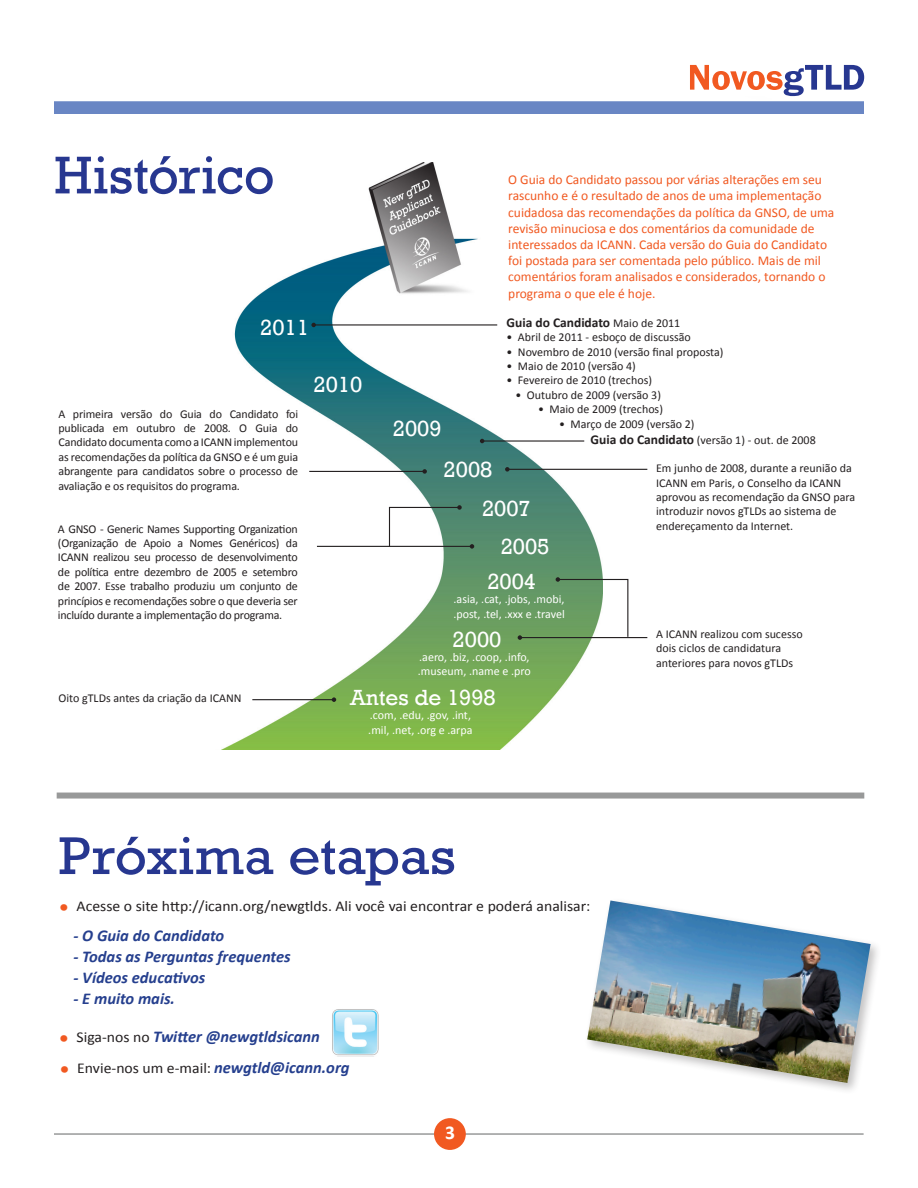
<style>
.page{position:relative;width:918px;height:1188px;background:#fff}
.page>*{position:absolute;margin:0;border:0;box-sizing:border-box;transform-origin:0 0}
.Paragraph_Style_1{font:54px "Rockwell";letter-spacing:-.01em;color:#273790;scale:1.05 1}
.Paragraph_Style_1-2{font:54px "Rockwell";letter-spacing:-.01em;color:#273790}
.t1{font:22.5px "Rockwell";color:#fff}
.t2{font:700 19.65px "Calibri";color:#fff}
.body_1{font:italic 700 16.5px "Calibri";color:#253f8e}
.body_1-2{font:15px "Calibri";color:#231f20;scale:1.05 1}
.captions{font:13.5px/16.2px "Calibri";color:#f15921}
.t3{font:700 13.5px "Calibri";color:#231f20}
.captions-2{font:12px/14.4px "Calibri";color:#231f20}
.captions-3{font:12px/14.4px "Calibri";color:#fff}
.captions-4{font:12px "Calibri";letter-spacing:-.02em;color:#231f20}
.s1{font-weight:400;font-size:12px}
.s2{font-weight:700;font-size:13.5px}
.s3{font-size:21px;color:#f15921}
.s4{font-weight:400;font-style:normal;font-size:21px;color:#f15921}
.s5{font-weight:400;font-style:normal;font-size:15px;color:#231f20}
.s6{font-weight:700;font-style:italic;font-size:16.5px;color:#253f8e}
</style>
<div class="page">
<hr style="left:54px;top:1133px;width:810px;height:2px;background:#989999">
<div style="left:434px;top:1118px;width:32px;height:32px;background:#f15921;border-radius:50%"></div>
<img style="left:54px;top:101px;width:810px;height:13px">
<img style="left:587px;top:901px;width:284px;height:182px">
<img style="left:221px;top:162px;width:382px;height:588px">
<hr style="left:252px;top:699px;width:82px;height:1px;background:#231f20">
<svg style="left:332px;top:697px;width:4px;height:5px"></svg>
<hr style="left:520px;top:637px;width:127px;height:1px;background:#231f20">
<svg style="left:518px;top:635px;width:4px;height:5px"></svg>
<svg style="left:556px;top:577px;width:73px;height:60px"></svg>
<hr style="left:314px;top:324px;width:183px;height:2px;background:#231f20">
<svg style="left:311px;top:323px;width:5px;height:4px"></svg>
<div style="left:57px;top:793px;width:807px;height:6px;background:#989999"></div>
<hr style="left:317px;top:546px;width:155px;height:1px;background:#231f20">
<svg style="left:470px;top:544px;width:4px;height:5px"></svg>
<svg style="left:388px;top:505px;width:74px;height:42px"></svg>
<hr style="left:309px;top:471px;width:116px;height:1px;background:#231f20">
<svg style="left:422px;top:469px;width:5px;height:5px"></svg>
<hr style="left:482px;top:440px;width:102px;height:2px;background:#231f20">
<svg style="left:480px;top:439px;width:4px;height:4px"></svg>
<hr style="left:507px;top:469px;width:140px;height:1px;background:#231f20">
<svg style="left:505px;top:467px;width:5px;height:5px"></svg>
<img style="left:332px;top:1009px;width:47px;height:48px">
<svg style="left:690px;top:65px;width:174px;height:31px"></svg>
<p class="Paragraph_Style_1-2" style="left:54px;top:144px;width:222px">Histórico</p>
<p class="t1" style="left:260px;top:314px;width:50px">2011</p>
<p class="captions-2" style="left:58px;top:406px;width:241px;text-align:justify">A primeira versão do Guia do Candidato foi publicada em outubro de 2008. O Guia do Candidato documenta como a ICANN implementou as recomendações da política da GNSO e é um guia abrangente para candidatos sobre o processo de avaliação e os requisitos do programa.</p>
<p class="t1" style="left:314px;top:371px;width:50px">2010</p>
<p class="t1" style="left:393px;top:416px;width:50px">2009</p>
<p class="captions" style="left:508px;top:171px;width:328px">O Guia do Candidato passou por várias alterações em seu rascunho e é o resultado de anos de uma implementação cuidadosa das recomendações da política da GNSO, de uma revisão minuciosa e dos comentários da comunidade de interessados da ICANN. Cada versão do Guia do Candidato foi postada para ser comentada pelo público. Mais de mil comentários foram analisados e considerados, tornando o programa o que ele é hoje.</p>
<p class="t3" style="left:507px;top:314px;width:175px">Guia do Candidato <span class="s1">Maio de 2011</span></p>
<p class="captions-2" style="left:507px;top:329px;width:186px">• Abril de 2011 - esboço de discussão</p>
<p class="captions-2" style="left:507px;top:344px;width:218px">• Novembro de 2010 (versão final proposta)</p>
<p class="captions-2" style="left:507px;top:358px;width:131px">• Maio de 2010 (versão 4)</p>
<p class="captions-2" style="left:507px;top:373px;width:147px">• Fevereiro de 2010 (trechos)</p>
<p class="captions-2" style="left:516px;top:387px;width:147px">• Outubro de 2009 (versão 3)</p>
<p class="captions-2" style="left:538px;top:401px;width:126px">• Maio de 2009 (trechos)</p>
<p class="captions-2" style="left:559px;top:416px;width:137px">• Março de 2009 (versão 2)</p>
<p class="captions-2" style="left:591px;top:432px;width:227px"><span class="s2">Guia do Candidato</span> (versão 1) - out. de 2008</p>
<p class="t1" style="left:444px;top:456px;width:50px">2008</p>
<p class="t1" style="left:482px;top:495px;width:50px">2007</p>
<p class="captions-2" style="left:656px;top:460px;width:201px">Em junho de 2008, durante a reunião da ICANN em Paris, o Conselho da ICANN aprovou as recomendação da GNSO para introduzir novos gTLDs ao sistema de</p>
<p class="captions-4" style="left:58px;top:521px;width:241px">A GNSO - Generic Names Supporting Organization</p>
<p class="captions-2" style="left:656px;top:518px;width:139px">endereçamento da Internet.</p>
<p class="captions-2" style="left:58px;top:535px;width:241px;text-align:justify">(Organização de Apoio a Nomes Genéricos) da ICANN realizou seu processo de desenvolvimento de política entre dezembro de 2005 e setembro de 2007. Esse trabalho produziu um conjunto de princípios e recomendações sobre o que deveria ser incluído durante a implementação do programa.</p>
<p class="t1" style="left:501px;top:533px;width:50px">2005</p>
<p class="t1" style="left:487px;top:568px;width:50px">2004</p>
<p class="captions-3" style="left:454px;top:592px;width:112px">.asia, .cat, .jobs, .mobi,</p>
<p class="captions-3" style="left:453px;top:606px;width:113px">.post, .tel, .xxx e .travel</p>
<p class="captions-2" style="left:59px;top:691px;width:185px">Oito gTLDs antes da criação da ICANN</p>
<p class="t1" style="left:453px;top:626px;width:50px">2000</p>
<p class="captions-3" style="left:418px;top:649px;width:114px">.aero, .biz, .coop, .info, .museum, .name e .pro</p>
<p class="t1" style="left:350px;top:685px;width:147px">Antes de 1998</p>
<p class="captions-3" style="left:370px;top:708px;width:103px">.com, .edu, .gov, .int,</p>
<p class="captions-3" style="left:368px;top:722px;width:106px">.mil, .net, .org e .arpa</p>
<p class="Paragraph_Style_1" style="left:59px;top:825px;width:380px">Próxima etapas</p>
<p class="body_1-2" style="left:59px;top:897px;width:508px"><span class="s3">•</span> Acesse o site http://icann.org/newgtlds. Ali você vai encontrar e poderá analisar:</p>
<p class="body_1" style="left:74px;top:926px;width:152px">- O Guia do Candidato</p>
<p class="body_1" style="left:74px;top:947px;width:219px">- Todas as Perguntas frequentes</p>
<p class="body_1" style="left:74px;top:968px;width:133px">- Vídeos educativos</p>
<p class="body_1" style="left:74px;top:989px;width:103px">- E muito mais.</p>
<p class="body_1" style="left:59px;top:1026px;width:263px"><span class="s4">•</span> <span class="s5">Siga-nos no</span> Twitter @newgtldsicann</p>
<p class="body_1-2" style="left:59px;top:1059px;width:278px"><span class="s3">•</span> Envie-nos um e-mail: <span class="s6">newgtld@icann.org</span></p>
<p class="t2" style="left:445px;top:1120px;width:11px">3</p>
<p class="captions-2" style="left:656px;top:626px;width:148px">A ICANN realizou com sucesso dois ciclos de candidatura anteriores para novos gTLDs</p>
</div>
